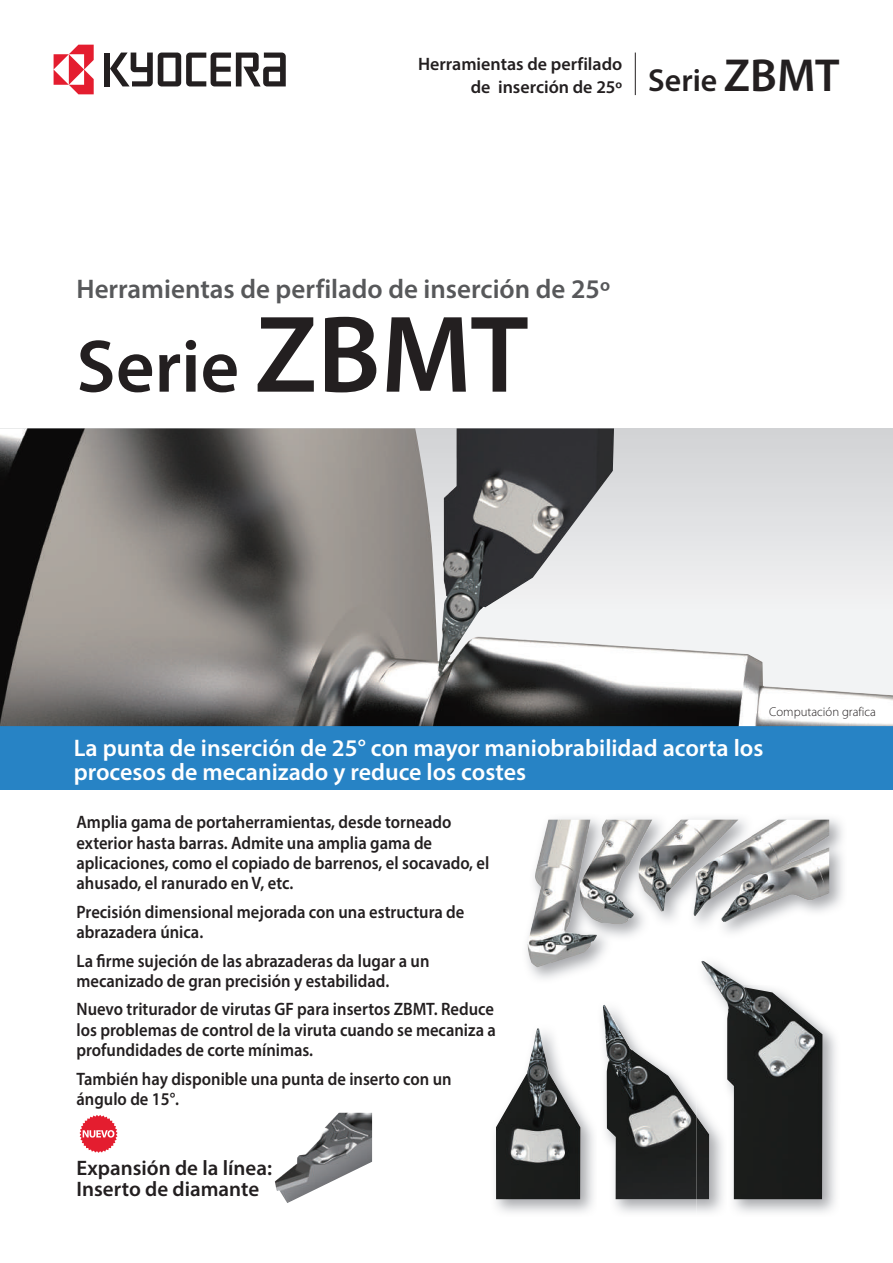
<style>
.page{position:relative;width:893px;height:1263px;background:#fff}
.page>*{position:absolute;margin:0;border:0;box-sizing:border-box;transform-origin:0 0}
.t1{font:600 75px "Myriad Pro";color:#231f20}
.t2{font:600 31.95px "Myriad Pro";color:#231f20}
.t3{font:600 27px "Myriad Pro";color:#57585a}
.t4{font:600 24px/24px "Myriad Pro";color:#fff}
.t5{font:600 21px/21.3px "Myriad Pro";color:#231f20}
.t6{font:600 18px/20.2px "Myriad Pro";color:#231f20;scale:.92 1}
.t7{font:600 18px/22.4px "Myriad Pro";color:#231f20;text-align:right}
.t8{font:300 12.75px "Myriad Pro";color:#231f20}
.s1{font-size:46.5px}
.s2{font-size:110.25px}
</style>
<div class="page">
<img style="left:527px;top:818px;width:316px;height:161px">
<img style="left:527px;top:820px;width:302px;height:140px">
<img style="left:495px;top:1109px;width:99px;height:104px">
<img style="left:496px;top:1028px;width:84px;height:171px">
<img style="left:603px;top:1005px;width:93px;height:194px">
<img style="left:696px;top:956px;width:144px;height:257px">
<img style="left:696px;top:1000px;width:31px;height:215px">
<img style="left:696px;top:1116px;width:5px;height:83px">
<img style="left:701px;top:961px;width:121px;height:238px">
<img style="left:274px;top:1113px;width:98px;height:90px">
<div style="left:104px;top:53px;width:6px;height:33px;background:#231f20"></div>
<svg style="left:110px;top:53px;width:176px;height:33px"></svg>
<svg style="left:54px;top:45px;width:40px;height:49px"></svg>
<hr style="left:635px;top:53px;width:1px;height:42px;background:#231f20">
<div style="left:0;top:726px;width:893px;height:63px;background:#2783c5"></div>
<img style="left:0;top:428px;width:893px;height:298px">
<svg style="left:79px;top:1115px;width:39px;height:38px"></svg>
<p class="t7" style="left:418px;top:53px;width:206px">Herramientas de perfilado de inserción de 25º</p>
<h2 class="t2" style="left:648px;top:60px;width:193px">Serie <span class="s1">ZBMT</span></h2>
<h3 class="t3" style="left:77px;top:272px;width:535px">Herramientas de perfilado de inserción de 25º</h3>
<h1 class="t1" style="left:77px;top:319px;width:453px">Serie <span class="s2">ZBMT</span></h1>
<p class="t8" style="left:769px;top:704px;width:108px">Computación grafica</p>
<h3 class="t4" style="left:74px;top:735px;width:691px">La punta de inserción de 25° con mayor maniobrabilidad acorta los procesos de mecanizado y reduce los costes</h3>
<p class="t6" style="left:77px;top:812px;width:450px">Amplia gama de portaherramientas, desde torneado exterior hasta barras. Admite una amplia gama de aplicaciones, como el copiado de barrenos, el socavado, el ahusado, el ranurado en V, etc.</p>
<p class="t6" style="left:77px;top:901px;width:423px">Precisión dimensional mejorada con una estructura de abrazadera única.</p>
<p class="t6" style="left:77px;top:950px;width:385px">La firme sujeción de las abrazaderas da lugar a un mecanizado de gran precisión y estabilidad.</p>
<p class="t6" style="left:77px;top:999px;width:457px;text-align:justify">Nuevo triturador de virutas GF para insertos ZBMT. Reduce los problemas de control de la viruta cuando se mecaniza a profundidades de corte mínimas.</p>
<p class="t6" style="left:77px;top:1068px;width:409px">También hay disponible una punta de inserto con un ángulo de 15°.</p>
<p class="t5" style="left:77px;top:1156px;width:197px">Expansión de la línea:<br>Inserto de diamante</p>
</div>
